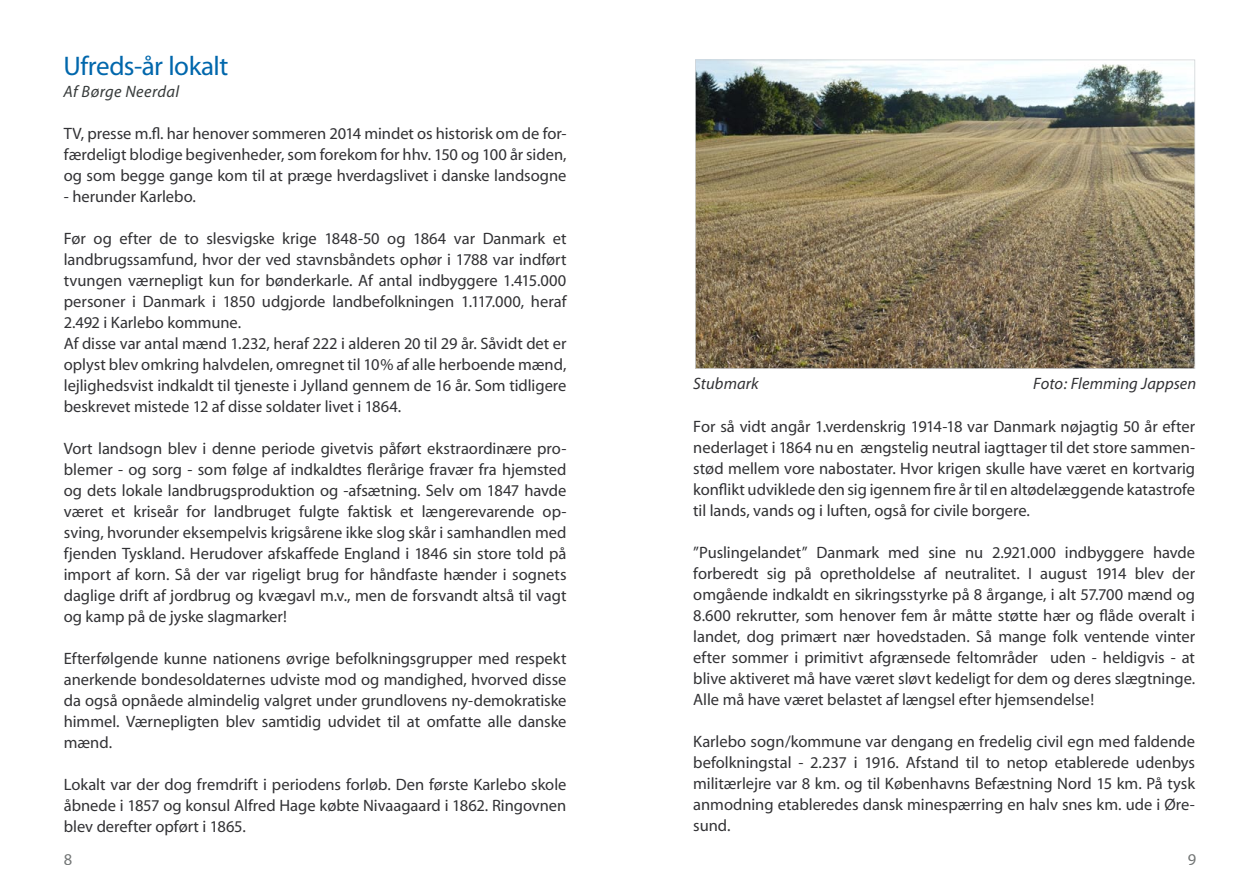
<style>
.page{position:relative;width:1259px;height:893px;background:#fff}
.page>*{position:absolute;margin:0;border:0;box-sizing:border-box;transform-origin:0 0}
.t1{font:27px "Myriad";letter-spacing:-.02em;color:#0067ac}
.t2{font:16.5px/21px "Myriad";color:#323235;text-align:justify}
.t3{font:italic 16.5px "Myriad";letter-spacing:.005em;color:#323235}
.t4{font:italic 16.5px "Myriad";letter-spacing:.02em;color:#373b3b}
.t5{font:16.5px "Myriad";color:#737676}
</style>
<div class="page">
<img style="left:696px;top:61px;width:498px;height:307px">
<hr style="left:695px;top:60px;width:1px;height:308px;background:#d0d3d6">
<hr style="left:695px;top:368px;width:499px;height:1px;background:#d0d3d6">
<hr style="left:1194px;top:60px;width:1px;height:308px;background:#d0d3d6">
<hr style="left:695px;top:60px;width:499px;height:1px;background:#d0d3d6">
<h1 class="t1" style="left:63px;top:52px;width:166px">Ufreds-år lokalt</h1>
<p class="t4" style="left:63px;top:83px;width:117px">Af Børge Neerdal</p>
<p class="t2" style="left:64px;top:123px;width:504px">TV, presse m.fl. har henover sommeren 2014 mindet os historisk om de for&shy;færdeligt blodige begivenheder, som forekom for hhv. 150 og 100 år siden, og som begge gange kom til at præge hverdagslivet i danske landsogne</p>
<p class="t2" style="left:64px;top:186px;width:134px">- herunder Karlebo.</p>
<p class="t2" style="left:64px;top:228px;width:504px;text-align:left">Før og efter de to slesvigske krige 1848-50 og 1864 var Danmark et landbrugssamfund, hvor der ved stavnsbåndets ophør i 1788 var indført tvungen værnepligt kun for bønderkarle. Af antal indbyggere 1.415.000 personer i Danmark i 1850 udgjorde landbefolkningen 1.117.000, heraf 2.492 i Karlebo kommune.<br>Af disse var antal mænd 1.232, heraf 222 i alderen 20 til 29 år. Såvidt det er oplyst blev omkring halvdelen, omregnet til 10% af alle herboende mænd, lejlighedsvist indkaldt til tjeneste i Jylland gennem de 16 år. Som tidligere beskrevet mistede 12 af disse soldater livet i 1864.</p>
<p class="t2" style="left:64px;top:438px;width:504px">Vort landsogn blev i denne periode givetvis påført ekstraordinære pro&shy;blemer - og sorg - som følge af indkaldtes flerårige fravær fra hjemsted og dets lokale landbrugsproduktion og -afsætning. Selv om 1847 havde været et kriseår for landbruget fulgte faktisk et længerevarende op&shy;sving, hvorunder eksempelvis krigsårene ikke slog skår i samhandlen med fjenden Tyskland. Herudover afskaffede England i 1846 sin store told på import af korn. Så der var rigeligt brug for håndfaste hænder i sognets daglige drift af jordbrug og kvægavl m.v., men de forsvandt altså til vagt og kamp på de jyske slagmarker!</p>
<p class="t2" style="left:64px;top:648px;width:504px">Efterfølgende kunne nationens øvrige befolkningsgrupper med respekt anerkende bondesoldaternes udviste mod og mandighed, hvorved disse da også opnåede almindelig valgret under grundlovens ny-demokratiske himmel. Værnepligten blev samtidig udvidet til at omfatte alle danske mænd.</p>
<p class="t2" style="left:64px;top:774px;width:504px">Lokalt var der dog fremdrift i periodens forløb. Den første Karlebo skole åbnede i 1857 og konsul Alfred Hage købte Nivaagaard i 1862. Ringovnen blev derefter opført i 1865.</p>
<p class="t3" style="left:693px;top:376px;width:67px">Stubmark</p>
<p class="t3" style="left:1033px;top:376px;width:164px">Foto: Flemming Jappsen</p>
<p class="t2" style="left:693px;top:416px;width:503px">For så vidt angår 1.verdenskrig 1914-18 var Danmark nøjagtig 50 år efter nederlaget i 1864 nu en ængstelig neutral iagttager til det store sammen&shy;stød mellem vore nabostater. Hvor krigen skulle have været en kortvarig konflikt udviklede den sig igennem fire år til en altødelæggende katastrofe til lands, vands og i luften, også for civile borgere.</p>
<p class="t2" style="left:693px;top:542px;width:503px">”Puslingelandet” Danmark med sine nu 2.921.000 indbyggere havde forberedt sig på opretholdelse af neutralitet. I august 1914 blev der omgående indkaldt en sikringsstyrke på 8 årgange, i alt 57.700 mænd og 8.600 rekrutter, som henover fem år måtte støtte hær og flåde overalt i landet, dog primært nær hovedstaden. Så mange folk ventende vinter efter sommer i primitivt afgrænsede feltområder uden - heldigvis - at blive aktiveret må have været sløvt kedeligt for dem og deres slægtninge.<br>Alle må have været belastet af længsel efter hjemsendelse!</p>
<p class="t2" style="left:693px;top:731px;width:503px">Karlebo sogn/kommune var dengang en fredelig civil egn med faldende befolkningstal - 2.237 i 1916. Afstand til to netop etablerede udenbys militærlejre var 8 km. og til Københavns Befæstning Nord 15 km. På tysk anmodning etableredes dansk minespærring en halv snes km. ude i Øre&shy;sund.</p>
<p class="t5" style="left:64px;top:851px;width:10px">8</p>
<p class="t5" style="left:1188px;top:851px;width:10px">9</p>
</div>
